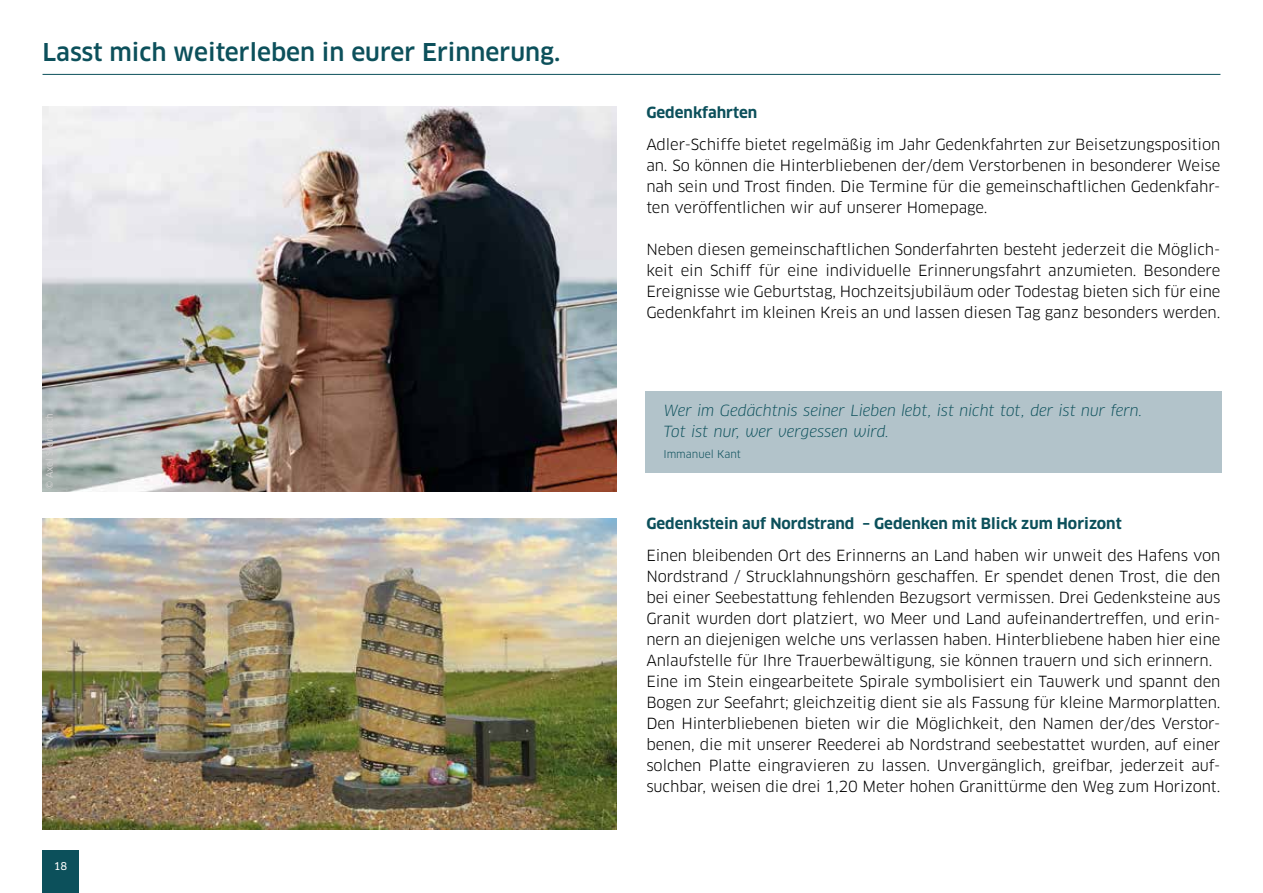
<style>
.page{position:relative;width:1263px;height:893px;background:#fff}
.page>*{position:absolute;margin:0;border:0;box-sizing:border-box;transform-origin:0 0}
.t1{font:500 24px "Clan Pro";color:#0c505b}
.t2{font:15px/21px "Clan Pro";letter-spacing:-.005em;color:#000;text-align:justify}
.t3{font:italic 15px/21px "Clan Pro";color:#0c505b}
.t4{font:700 15px "Clan Pro";color:#0c505b}
.t5{font:10.5px "Clan Pro";color:#0c505b}
.t6{font:10.5px "Clan Pro News";color:#fff}
.t7{font:9px "Clan Pro News";color:#d0d0d0}
</style>
<div class="page">
<div style="left:43px;top:850px;width:36px;height:43px;background:#0c505b"></div>
<img style="left:43px;top:519px;width:574px;height:310px">
<hr style="left:43px;top:74px;width:1177px;height:1px;background:#0c505b">
<img style="left:43px;top:106px;width:574px;height:385px">
<div style="left:645px;top:391px;width:576px;height:81px;background:#b2c3ca"></div>
<h1 class="t1" style="left:43px;top:39px;width:519px">Lasst mich weiterleben in eurer Erinnerung.</h1>
<p class="t7" style="left:44px;top:489px;width:78px;rotate:-90deg">© Axel Steinbach</p>
<p class="t6" style="left:54px;top:859px;width:15px">18</p>
<p class="t4" style="left:646px;top:104px;width:112px">Gedenkfahrten</p>
<p class="t2" style="left:646px;top:134px;width:576px">Adler-Schiffe bietet regelmäßig im Jahr Gedenkfahrten zur Beisetzungsposition an. So können die Hinterbliebenen der/dem Verstorbenen in besonderer Weise nah sein und Trost finden. Die Termine für die gemeinschaftlichen Gedenkfahr&shy;ten veröffentlichen wir auf unserer Homepage.</p>
<p class="t2" style="left:646px;top:239px;width:575px">Neben diesen gemeinschaftlichen Sonderfahrten besteht jederzeit die Möglich&shy;keit ein Schiff für eine individuelle Erinnerungsfahrt anzumieten. Besondere Ereignisse wie Geburtstag, Hochzeitsjubiläum oder Todestag bieten sich für eine Gedenkfahrt im kleinen Kreis an und lassen diesen Tag ganz besonders werden.</p>
<p class="t3" style="left:663px;top:400px;width:480px">Wer im Gedächtnis seiner Lieben lebt, ist nicht tot, der ist nur fern.<br>Tot ist nur, wer vergessen wird.</p>
<p class="t5" style="left:663px;top:448px;width:79px">Immanuel Kant</p>
<p class="t4" style="left:646px;top:515px;width:477px">Gedenkstein auf Nordstrand – Gedenken mit Blick zum Horizont</p>
<p class="t2" style="left:646px;top:545px;width:576px;text-align:left">Einen bleibenden Ort des Erinnerns an Land haben wir unweit des Hafens von Nordstrand / Strucklahnungshörn geschaffen. Er spendet denen Trost, die den bei einer Seebestattung fehlenden Bezugsort vermissen. Drei Gedenksteine aus Granit wurden dort platziert, wo Meer und Land aufeinandertreffen, und erin&shy;nern an diejenigen welche uns verlassen haben. Hinterbliebene haben hier eine Anlaufstelle für Ihre Trauerbewältigung, sie können trauern und sich erinnern.<br>Eine im Stein eingearbeitete Spirale symbolisiert ein Tauwerk und spannt den Bogen zur Seefahrt; gleichzeitig dient sie als Fassung für kleine Marmorplatten.<br>Den Hinterbliebenen bieten wir die Möglichkeit, den Namen der/des Verstor&shy;benen, die mit unserer Reederei ab Nordstrand seebestattet wurden, auf einer solchen Platte eingravieren zu lassen. Unvergänglich, greifbar, jederzeit auf&shy;suchbar, weisen die drei 1,20 Meter hohen Granittürme den Weg zum Horizont.</p>
</div>
